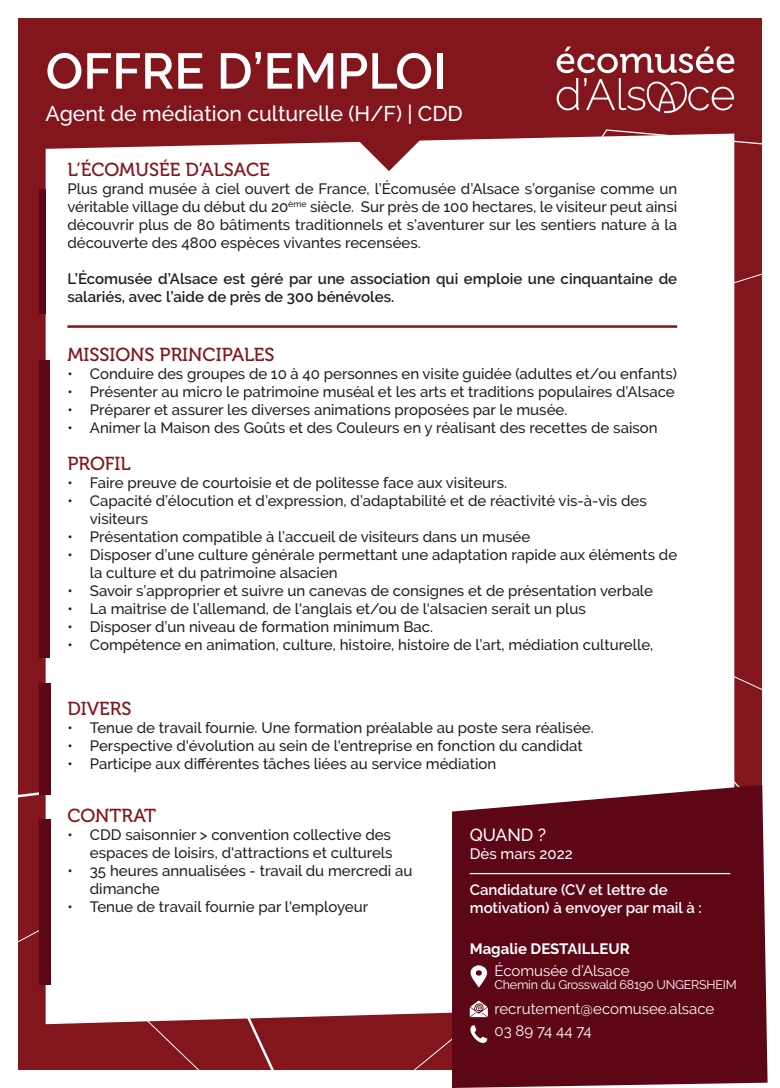
<style>
.page{position:relative;width:780px;height:1088px;background:#fff}
.page>*{position:absolute;margin:0;border:0;box-sizing:border-box;transform-origin:0 0}
.t1{font:600 50px "Raleway";color:#fff}
.t2{font:500 21.25px "Raleway";color:#fff}
.t3{font:18.75px "Museo 500";color:#83151d}
.t4{font:500 17.5px "Raleway";color:#fff}
.t5{font:500 15px/18px "Raleway";color:#231f20}
.t6{font:600 15px/18px "Raleway";color:#231f20}
.t7{font:15px/22.5px "Raleway";color:#fff}
.t8{font:600 15px/18px "Raleway";color:#fff}
.t9{font:700 15px "Raleway";color:#fff}
.t10{font:500 15px "Raleway";color:#fff}
.t11{font:12.5px "Raleway";letter-spacing:-.02em;color:#fff}
</style>
<div class="page">
<div style="left:18px;top:18px;width:743px;height:1051px;background:#83151d"></div>
<svg style="left:556px;top:47px;width:178px;height:66px"></svg>
<svg style="left:734px;top:145px;width:28px;height:640px"></svg>
<svg style="left:18px;top:924px;width:294px;height:146px"></svg>
<div style="left:46px;top:134px;width:688px;height:890px;background:#fff"></div>
<svg style="left:344px;top:134px;width:92px;height:37px"></svg>
<hr style="left:67px;top:325px;width:610px;height:3px;background:#83151d">
<svg style="left:452px;top:785px;width:315px;height:216px;background:#681726"></svg>
<div style="left:40px;top:189px;width:6px;height:125px;background:#5d0616"></div>
<div style="left:40px;top:360px;width:10px;height:298px;background:#5d0616"></div>
<div style="left:40px;top:819px;width:11px;height:166px;background:#5d0616"></div>
<hr style="left:469px;top:873px;width:261px;height:1px;background:#fff">
<div style="left:448px;top:1001px;width:320px;height:87px;background:#5d0616"></div>
<svg style="left:469px;top:965px;width:18px;height:22px"></svg>
<div style="left:40px;top:683px;width:11px;height:111px;background:#5d0616"></div>
<h1 class="t1" style="left:46px;top:42px;width:402px">OFFRE D’EMPLOI</h1>
<h2 class="t2" style="left:46px;top:101px;width:418px">Agent de médiation culturelle (H/F) | CDD</h2>
<p class="t3" style="left:67px;top:160px;width:204px">L’ÉCOMUSÉE D’ALSACE</p>
<p class="t5" style="left:67px;top:180px;width:611px;text-align:justify">Plus grand musée à ciel ouvert de France, l’Écomusée d’Alsace s’organise comme un véritable village du début du 20<sup>ème</sup> siècle. Sur près de 100 hectares, le visiteur peut ainsi découvrir plus de 80 bâtiments traditionnels et s’aventurer sur les sentiers nature à la découverte des 4800 espèces vivantes recensées.</p>
<p class="t6" style="left:67px;top:270px;width:611px">L’Écomusée d’Alsace est géré par une association qui emploie une cinquantaine de salariés, avec l’aide de près de 300 bénévoles.</p>
<p class="t3" style="left:67px;top:344px;width:208px">MISSIONS PRINCIPALES</p>
<p class="t5" style="left:67px;top:365px;width:611px">• Conduire des groupes de 10 à 40 personnes en visite guidée (adultes et/ou enfants)</p>
<p class="t5" style="left:67px;top:383px;width:609px">• Présenter au micro le patrimoine muséal et les arts et traditions populaires d’Alsace</p>
<p class="t5" style="left:67px;top:401px;width:501px">• Préparer et assurer les diverses animations proposées par le musée.</p>
<p class="t5" style="left:67px;top:419px;width:592px">• Animer la Maison des Goûts et des Couleurs en y réalisant des recettes de saison</p>
<p class="t3" style="left:67px;top:453px;width:65px">PROFIL</p>
<p class="t5" style="left:67px;top:474px;width:441px">• Faire preuve de courtoisie et de politesse face aux visiteurs.</p>
<p class="t5" style="left:90px;top:492px;width:558px;text-indent:-22px">• Capacité d’élocution et d’expression, d’adaptabilité et de réactivité vis-à-vis des visiteurs</p>
<p class="t5" style="left:67px;top:528px;width:464px">• Présentation compatible à l’accueil de visiteurs dans un musée</p>
<p class="t5" style="left:90px;top:546px;width:589px;text-indent:-22px">• Disposer d’une culture générale permettant une adaptation rapide aux éléments de la culture et du patrimoine alsacien</p>
<p class="t5" style="left:67px;top:582px;width:587px">• Savoir s’approprier et suivre un canevas de consignes et de présentation verbale</p>
<p class="t5" style="left:67px;top:600px;width:520px">• La maitrise de l’allemand, de l'anglais et/ou de l'alsacien serait un plus</p>
<p class="t5" style="left:67px;top:618px;width:367px">• Disposer d’un niveau de formation minimum Bac.</p>
<p class="t5" style="left:67px;top:636px;width:587px">• Compétence en animation, culture, histoire, histoire de l’art, médiation culturelle,</p>
<p class="t3" style="left:67px;top:698px;width:66px">DIVERS</p>
<p class="t5" style="left:67px;top:718px;width:528px">• Tenue de travail fournie. Une formation préalable au poste sera réalisée.</p>
<p class="t5" style="left:67px;top:736px;width:517px">• Perspective d'évolution au sein de l'entreprise en fonction du candidat</p>
<p class="t5" style="left:67px;top:754px;width:430px">• Participe aux différentes tâches liées au service médiation</p>
<p class="t3" style="left:67px;top:805px;width:90px">CONTRAT</p>
<p class="t5" style="left:67px;top:825px;width:327px;text-align:right">• CDD saisonnier &gt; convention collective des espaces de loisirs, d'attractions et culturels</p>
<p class="t5" style="left:90px;top:861px;width:324px;text-indent:-22px">• 35 heures annualisées - travail du mercredi au dimanche</p>
<p class="t5" style="left:67px;top:897px;width:302px">• Tenue de travail fournie par l'employeur</p>
<p class="t4" style="left:469px;top:825px;width:78px">QUAND ?</p>
<p class="t10" style="left:469px;top:845px;width:104px">Dès mars 2022</p>
<p class="t8" style="left:469px;top:881px;width:233px">Candidature (CV et lettre de motivation) à envoyer par mail à :</p>
<p class="t9" style="left:469px;top:940px;width:161px">Magalie DESTAILLEUR</p>
<p class="t7" style="left:494px;top:960px;width:137px">Écomusée d’Alsace</p>
<p class="t11" style="left:494px;top:977px;width:243px">Chemin du Grosswald 68190 UNGERSHEIM</p>
<p class="t7" style="left:494px;top:997px;width:221px">recrutement@ecomusee.alsace<br>03 89 74 44 74</p>
</div>
